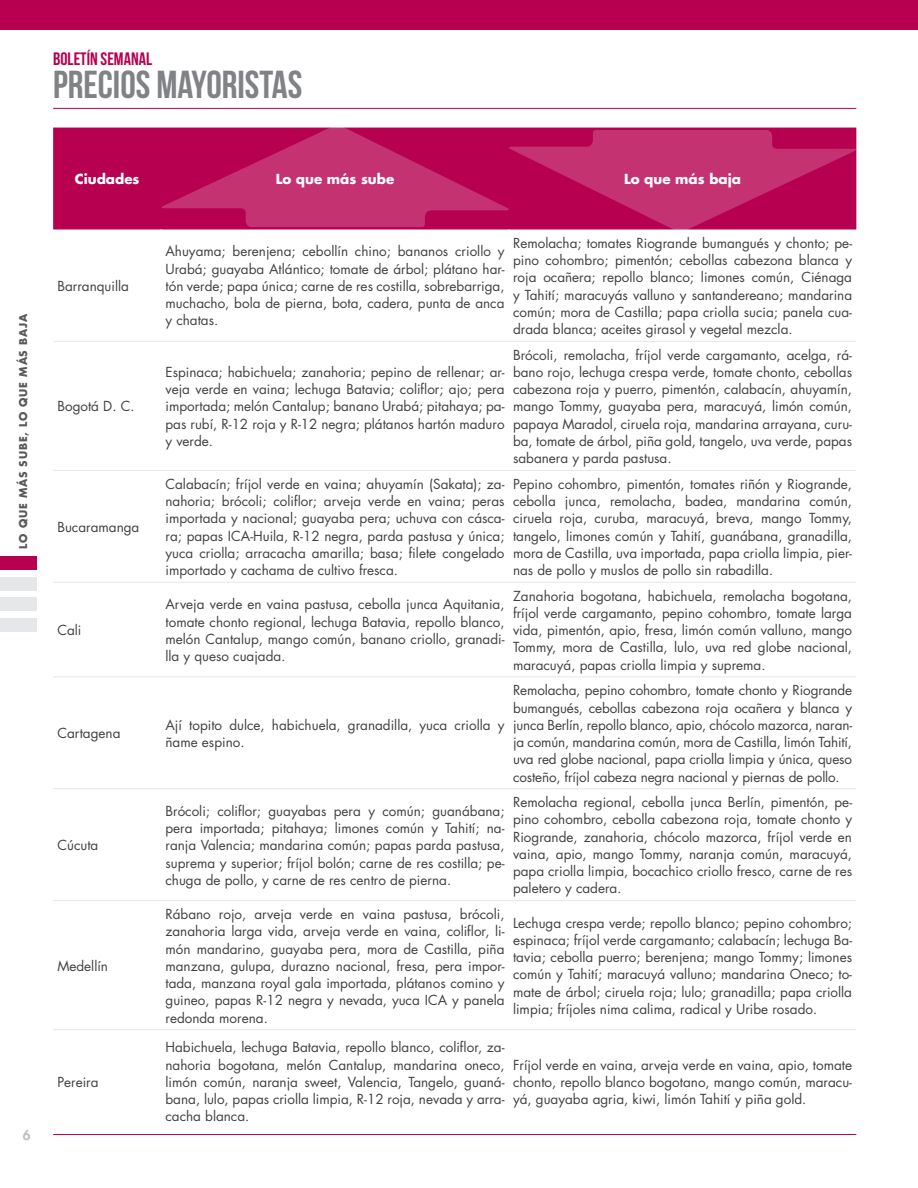
<style>
.page{position:relative;width:918px;height:1188px;background:#fff}
.page>*{position:absolute;margin:0;border:0;box-sizing:border-box;transform-origin:0 0}
.t1{font:39px "Bebas Neue";color:#808285}
.t2{font:18px "Bebas Neue";color:#b70050}
.t3{font:13.5px/17.2px "Futura Std";color:#414042;text-align:justify}
.t4{font:700 13.5px "Futura Std";color:#fff}
.t5{font:800 13.5px "Futura Std";color:#bcbec0}
.t6{font:700 10.5px "Futura Std";letter-spacing:.075em;color:#58595b}
</style>
<div class="page">
<hr style="left:53px;top:1134px;width:803px;height:1px;background:#b70050">
<hr style="left:53px;top:108px;width:803px;height:1px;background:#b70050">
<div style="left:0;top:0;width:918px;height:30px;background:#b70050"></div>
<div style="left:0;top:556px;width:37px;height:14px;background:#b70050"></div>
<div style="left:0;top:577px;width:37px;height:14px;background:#e6e7e8"></div>
<div style="left:0;top:597px;width:37px;height:14px;background:#e6e7e8"></div>
<div style="left:0;top:618px;width:37px;height:14px;background:#e6e7e8"></div>
<div style="left:53px;top:128px;width:107px;height:102px;background:#b70050"></div>
<hr style="left:53px;top:341px;width:108px;height:1px;background:#e6e7e8">
<hr style="left:161px;top:341px;width:348px;height:1px;background:#e6e7e8">
<hr style="left:509px;top:341px;width:347px;height:1px;background:#e6e7e8">
<hr style="left:53px;top:470px;width:108px;height:1px;background:#e6e7e8">
<hr style="left:161px;top:470px;width:348px;height:1px;background:#e6e7e8">
<hr style="left:509px;top:470px;width:347px;height:1px;background:#e6e7e8">
<hr style="left:53px;top:582px;width:108px;height:1px;background:#e6e7e8">
<hr style="left:161px;top:582px;width:348px;height:1px;background:#e6e7e8">
<hr style="left:509px;top:582px;width:347px;height:1px;background:#e6e7e8">
<hr style="left:53px;top:677px;width:108px;height:1px;background:#e6e7e8">
<hr style="left:161px;top:677px;width:348px;height:1px;background:#e6e7e8">
<hr style="left:509px;top:677px;width:347px;height:1px;background:#e6e7e8">
<hr style="left:53px;top:788px;width:108px;height:1px;background:#e6e7e8">
<hr style="left:161px;top:788px;width:348px;height:1px;background:#e6e7e8">
<hr style="left:509px;top:788px;width:347px;height:1px;background:#e6e7e8">
<hr style="left:53px;top:900px;width:108px;height:1px;background:#e6e7e8">
<hr style="left:161px;top:900px;width:348px;height:1px;background:#e6e7e8">
<hr style="left:509px;top:900px;width:347px;height:1px;background:#e6e7e8">
<hr style="left:53px;top:1029px;width:108px;height:1px;background:#e6e7e8">
<hr style="left:161px;top:1029px;width:348px;height:1px;background:#e6e7e8">
<hr style="left:509px;top:1029px;width:347px;height:1px;background:#e6e7e8">
<svg style="left:160px;top:127px;width:697px;height:103px;background:#be1b62"></svg>
<h2 class="t2" style="left:53px;top:49px;width:101px">BOLETÍN SEMANAL</h2>
<h1 class="t1" style="left:53px;top:63px;width:251px">PRECIOS MAYORISTAS</h1>
<p class="t6" style="left:16px;top:549px;width:236px;rotate:-90deg">Lo que más sube, lo que más baja</p>
<p class="t5" style="left:23px;top:1127px;width:9px">6</p>
<p class="t4" style="left:75px;top:170px;width:66px">Ciudades</p>
<p class="t4" style="left:276px;top:170px;width:120px">Lo que más sube</p>
<p class="t4" style="left:624px;top:170px;width:119px">Lo que más baja</p>
<p class="t3" style="left:57px;top:278px;width:73px">Barranquilla</p>
<p class="t3" style="left:57px;top:398px;width:79px">Bogotá D. C.</p>
<p class="t3" style="left:57px;top:519px;width:84px">Bucaramanga</p>
<p class="t3" style="left:57px;top:622px;width:26px">Cali</p>
<p class="t3" style="left:166px;top:243px;width:341px">Ahuyama; berenjena; cebollín chino; bananos criollo y Urabá; guayaba Atlántico; tomate de árbol; plátano har&shy;tón verde; papa única; carne de res costilla, sobrebarriga, muchacho, bola de pierna, bota, cadera, punta de anca y chatas.</p>
<p class="t3" style="left:513px;top:234px;width:341px">Remolacha; tomates Riogrande bumangués y chonto; pe&shy;pino cohombro; pimentón; cebollas cabezona blanca y roja ocañera; repollo blanco; limones común, Ciénaga y Tahití; maracuyás valluno y santandereano; mandarina común; mora de Castilla; papa criolla sucia; panela cua&shy;drada blanca; aceites girasol y vegetal mezcla.</p>
<p class="t3" style="left:166px;top:364px;width:341px">Espinaca; habichuela; zanahoria; pepino de rellenar; ar&shy;veja verde en vaina; lechuga Batavia; coliflor; ajo; pera importada; melón Cantalup; banano Urabá; pitahaya; pa&shy;pas rubí, R-12 roja y R-12 negra; plátanos hartón maduro y verde.</p>
<p class="t3" style="left:513px;top:346px;width:341px">Brócoli, remolacha, fríjol verde cargamanto, acelga, rá&shy;bano rojo, lechuga crespa verde, tomate chonto, cebollas cabezona roja y puerro, pimentón, calabacín, ahuyamín, mango Tommy, guayaba pera, maracuyá, limón común, papaya Maradol, ciruela roja, mandarina arrayana, curu&shy;ba, tomate de árbol, piña gold, tangelo, uva verde, papas sabanera y parda pastusa.</p>
<p class="t3" style="left:166px;top:475px;width:341px">Calabacín; fríjol verde en vaina; ahuyamín (Sakata); za&shy;nahoria; brócoli; coliflor; arveja verde en vaina; peras importada y nacional; guayaba pera; uchuva con cásca&shy;ra; papas ICA-Huila, R-12 negra, parda pastusa y única; yuca criolla; arracacha amarilla; basa; filete congelado importado y cachama de cultivo fresca.</p>
<p class="t3" style="left:513px;top:475px;width:341px">Pepino cohombro, pimentón, tomates riñón y Riogrande, cebolla junca, remolacha, badea, mandarina común, ciruela roja, curuba, maracuyá, breva, mango Tommy, tangelo, limones común y Tahití, guanábana, granadilla, mora de Castilla, uva importada, papa criolla limpia, pier&shy;nas de pollo y muslos de pollo sin rabadilla.</p>
<p class="t3" style="left:166px;top:596px;width:341px">Arveja verde en vaina pastusa, cebolla junca Aquitania, tomate chonto regional, lechuga Batavia, repollo blanco, melón Cantalup, mango común, banano criollo, granadi&shy;lla y queso cuajada.</p>
<p class="t3" style="left:513px;top:587px;width:341px">Zanahoria bogotana, habichuela, remolacha bogotana, fríjol verde cargamanto, pepino cohombro, tomate larga vida, pimentón, apio, fresa, limón común valluno, mango Tommy, mora de Castilla, lulo, uva red globe nacional, maracuyá, papas criolla limpia y suprema.</p>
<p class="t3" style="left:57px;top:725px;width:65px">Cartagena</p>
<p class="t3" style="left:166px;top:716px;width:341px">Ají topito dulce, habichuela, granadilla, yuca criolla y ñame espino.</p>
<p class="t3" style="left:513px;top:682px;width:341px">Remolacha, pepino cohombro, tomate chonto y Riogrande bumangués, cebollas cabezona roja ocañera y blanca y junca Berlín, repollo blanco, apio, chócolo mazorca, naran&shy;ja común, mandarina común, mora de Castilla, limón Tahití, uva red globe nacional, papa criolla limpia y única, queso costeño, fríjol cabeza negra nacional y piernas de pollo.</p>
<p class="t3" style="left:57px;top:837px;width:42px">Cúcuta</p>
<p class="t3" style="left:57px;top:957px;width:52px">Medellín</p>
<p class="t3" style="left:57px;top:1073px;width:43px">Pereira</p>
<p class="t3" style="left:166px;top:802px;width:341px">Brócoli; coliflor; guayabas pera y común; guanábana; pera importada; pitahaya; limones común y Tahití; na&shy;ranja Valencia; mandarina común; papas parda pastusa, suprema y superior; fríjol bolón; carne de res costilla; pe&shy;chuga de pollo, y carne de res centro de pierna.</p>
<p class="t3" style="left:513px;top:794px;width:341px">Remolacha regional, cebolla junca Berlín, pimentón, pe&shy;pino cohombro, cebolla cabezona roja, tomate chonto y Riogrande, zanahoria, chócolo mazorca, fríjol verde en vaina, apio, mango Tommy, naranja común, maracuyá, papa criolla limpia, bocachico criollo fresco, carne de res paletero y cadera.</p>
<p class="t3" style="left:166px;top:906px;width:341px">Rábano rojo, arveja verde en vaina pastusa, brócoli, zanahoria larga vida, arveja verde en vaina, coliflor, li&shy;món mandarino, guayaba pera, mora de Castilla, piña manzana, gulupa, durazno nacional, fresa, pera impor&shy;tada, manzana royal gala importada, plátanos comino y guineo, papas R-12 negra y nevada, yuca ICA y panela redonda morena.</p>
<p class="t3" style="left:513px;top:914px;width:341px">Lechuga crespa verde; repollo blanco; pepino cohombro; espinaca; fríjol verde cargamanto; calabacín; lechuga Ba&shy;tavia; cebolla puerro; berenjena; mango Tommy; limones común y Tahití; maracuyá valluno; mandarina Oneco; to&shy;mate de árbol; ciruela roja; lulo; granadilla; papa criolla limpia; fríjoles nima calima, radical y Uribe rosado.</p>
<p class="t3" style="left:166px;top:1039px;width:341px">Habichuela, lechuga Batavia, repollo blanco, coliflor, za&shy;nahoria bogotana, melón Cantalup, mandarina oneco, limón común, naranja sweet, Valencia, Tangelo, guaná&shy;bana, lulo, papas criolla limpia, R-12 roja, nevada y arra&shy;cacha blanca.</p>
<p class="t3" style="left:513px;top:1056px;width:341px">Fríjol verde en vaina, arveja verde en vaina, apio, tomate chonto, repollo blanco bogotano, mango común, maracu&shy;yá, guayaba agria, kiwi, limón Tahití y piña gold.</p>
</div>
